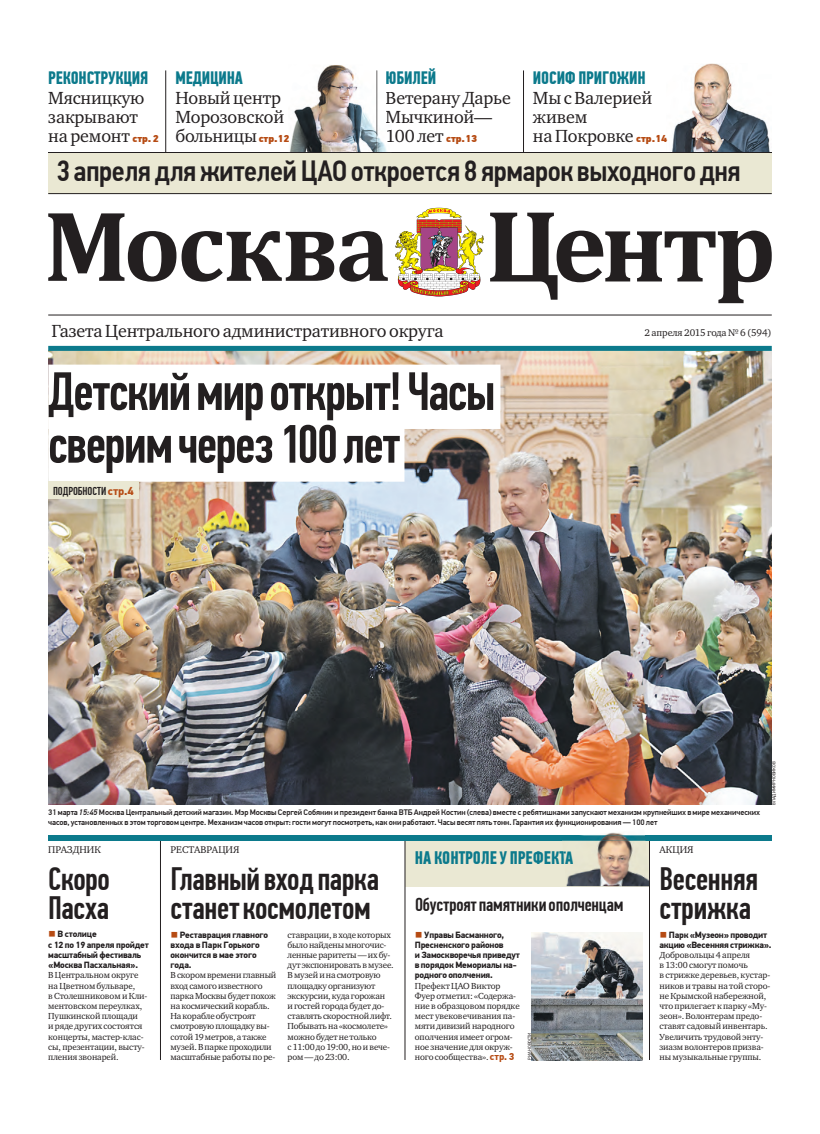
<style>
.page{position:relative;width:820px;height:1134px;background:#fff}
.page>*{position:absolute;margin:0;border:0;box-sizing:border-box;transform-origin:0 0}
.t1{font:500 54.1px/52.7px "PF Din Text Comp Pro";letter-spacing:-.025em;color:#231f20}
.t2{font:500 32.4px/28.2px "PF Din Text Comp Pro";letter-spacing:-.01em;color:#231f20}
.t3{font:500 29.3px "PF Din Text Cond Pro";letter-spacing:-.015em;color:#231f20}
.t4{font:500 18.8px "PF Din Text Comp Pro";letter-spacing:-.01em;color:#231f20}
.t5{font:700 18.2px "PF Din Text Comp Pro";color:#0c7a8c}
.t6{font:18px/19px "Charter ITC";letter-spacing:-.01em;color:#231f20}
.t7{font:700 18px "PF Din Text Comp Pro";letter-spacing:-.01em;color:#0c7a8c}
.t8{font:500 11.5px "PF Din Text Comp Pro";letter-spacing:-.005em;color:#231f20}
.t9{font:10px "Charter ITC";color:#231f20}
.t10{font:900 10px "PF Din Text Pro";color:#b64b13}
.t11{font:9px/10.2px "Charter ITC";letter-spacing:-.01em;color:#231f20}
.t12{font:700 9px/10.2px "PF Din Text Pro";letter-spacing:-.02em;color:#231f20}
.t13{font:500 8px/10.2px "PF Din Text Pro";letter-spacing:-.01em;color:#231f20}
.t14{font:4.5px "PF Din Text Pro";color:#231f20}
.s1{font-family:"PF Din Text Pro";font-weight:900;font-size:10px;color:#b64b13}
.s2{color:#0d7a8c}
.s3{font-family:"Charter ITC";font-weight:400;font-size:18px;color:#231f20}
.s4{font-family:"PF Din Text Pro";font-weight:700;color:#b64b13}
.s5{font-style:italic}
.s6{font-family:"PF Din Text Cond Pro X Black";font-weight:400;color:#b64b13}
.s7{font-family:"PF Din Text Pro";font-weight:700;font-size:10px;color:#b64b13}
</style>
<div class="page">
<img style="left:672px;top:63px;width:98px;height:89px">
<hr style="left:165px;top:70px;width:1px;height:82px;background:#231f20">
<hr style="left:523px;top:70px;width:1px;height:82px;background:#231f20">
<img style="left:48px;top:351px;width:723px;height:454px">
<div style="left:48px;top:346px;width:723px;height:5px;background:#0c7a8c"></div>
<div style="left:48px;top:365px;width:452px;height:64px;background:#fff"></div>
<div style="left:48px;top:417px;width:356px;height:65px;background:#fff"></div>
<div style="left:48px;top:482px;width:91px;height:17px;background:#eae8d3"></div>
<div style="left:48px;top:152px;width:723px;height:41px;background:#eae8d3"></div>
<hr style="left:48px;top:152px;width:723px;height:1px;background:#231f20">
<hr style="left:48px;top:193px;width:723px;height:1px;background:#231f20">
<hr style="left:48px;top:315px;width:723px;height:1px;background:#231f20">
<div style="left:404px;top:838px;width:245px;height:48px;background:#eae8d3"></div>
<hr style="left:649px;top:840px;width:1px;height:220px;background:#231f20">
<hr style="left:404px;top:841px;width:1px;height:219px;background:#231f20">
<hr style="left:160px;top:838px;width:1px;height:222px;background:#231f20">
<div style="left:48px;top:835px;width:723px;height:5px;background:#0c7a8c"></div>
<img style="left:531px;top:932px;width:111px;height:128px">
<img style="left:605px;top:832px;width:19px;height:3px">
<img style="left:561px;top:840px;width:88px;height:46px">
<img style="left:580px;top:835px;width:65px;height:5px">
<svg style="left:563px;top:851px;width:10px;height:13px"></svg>
<svg style="left:48px;top:213px;width:339px;height:69px"></svg>
<svg style="left:490px;top:213px;width:281px;height:90px"></svg>
<img style="left:395px;top:208px;width:88px;height:88px">
<img style="left:289px;top:65px;width:98px;height:87px">
<img style="left:376px;top:70px;width:1px;height:82px">
<img style="left:386px;top:68px;width:1px;height:16px">
<img style="left:386px;top:92px;width:1px;height:16px">
<img style="left:386px;top:110px;width:1px;height:14px">
<h3 class="t7" style="left:48px;top:70px;width:101px">РЕКОНСТРУКЦИЯ</h3>
<h3 class="t6" style="left:48px;top:90px;width:112px">Мясницкую закрывают на ремонт <span class="s1">стр. 2</span></h3>
<h3 class="t7" style="left:385px;top:70px;width:52px"><span class="s2">Ю</span>БИЛЕЙ</h3>
<h3 class="t6" style="left:385px;top:90px;width:127px">Ветерану Дарье<br>Мычкиной—</h3>
<p class="t10" style="left:395px;top:135px;width:84px"><span class="s3">00 лет</span> стр.13</p>
<h3 class="t7" style="left:175px;top:70px;width:69px">МЕДИЦИНА</h3>
<h3 class="t6" style="left:175px;top:90px;width:110px">Новый центр<br>Морозовской больницы <span class="s1">стр.1</span></h3>
<p class="t10" style="left:283px;top:135px;width:8px">2</p>
<h3 class="t6" style="left:385px;top:128px;width:12px">1</h3>
<h3 class="t7" style="left:532px;top:70px;width:114px">ИОСИФПРИГОЖИН</h3>
<h3 class="t6" style="left:532px;top:90px;width:136px">Мы с Валерией живем<br>на Покровке <span class="s1">стр.14</span></h3>
<h3 class="t3" style="left:56px;top:159px;width:685px">3 апрелядляжителейЦАОоткроется 8 ярмарок выходногодня</h3>
<h3 class="t6" style="left:51px;top:323px;width:393px">Газета Центрального административного округа</h3>
<p class="t9" style="left:644px;top:328px;width:128px">2 апреля 2015 года № 6 (594)</p>
<h1 class="t1" style="left:48px;top:370px;width:449px">Детскиймироткрыт! Часы сверимчерез 100 лет</h1>
<p class="t8" style="left:53px;top:486px;width:82px">ПОДРОБНОСТИ<span class="s4">cтр.4</span></p>
<p class="t13" style="left:48px;top:808px;width:713px">31 марта <span class="s5">15:45</span> Москва Центральный детский магазин. Мэр Москвы Сергей Собянин и президент банка ВТБ Андрей Костин (слева) вместе с ребятишками запускают механизм крупнейших в мире механических часов, установленных в этом торговом центре. Механизм часов открыт: гости могут посмотреть, как они работают. Часы весят пять тонн. Гарантия их функционирования — 100 лет</p>
<p class="t9" style="left:48px;top:846px;width:54px">ПРАЗДНИК</p>
<p class="t9" style="left:170px;top:846px;width:70px">РЕСТАВРАЦИЯ</p>
<p class="t9" style="left:659px;top:846px;width:36px">АКЦИЯ</p>
<h3 class="t5" style="left:414px;top:851px;width:160px">НА КОНТРОЛЕ У ПРЕФЕК<span class="s2">ТА</span></h3>
<h2 class="t2" style="left:659px;top:868px;width:100px">Весенняя стрижка</h2>
<h2 class="t2" style="left:48px;top:868px;width:63px">Скоро<br>Пасха</h2>
<h2 class="t2" style="left:170px;top:868px;width:210px">Главный входпарка станеткосмолетом</h2>
<h3 class="t4" style="left:415px;top:897px;width:210px">Обустроят памятники ополченцам</h3>
<p class="t14" style="left:771px;top:805px;width:45px;rotate:-90deg">ВЛАДИМИРНОВИКОВ</p>
<p class="t12" style="left:48px;top:930px;width:102px"><span class="s6">■</span> В столице<br>с 12 по 19 апреля пройдет масштабный фестиваль «Москва Пасхальная».</p>
<p class="t11" style="left:48px;top:971px;width:101px">В Центральном округе на Цветном бульваре,<br>в Столешниковом и Кли&shy;ментовском переулках,<br>Пушкинской площади<br>и ряде других состоятся концерты, мастер-клас&shy;сы, презентации, высту&shy;пления звонарей.</p>
<p class="t12" style="left:170px;top:930px;width:99px"><span class="s6">■</span> Реставрация главного входа в Парк Горького окончится в мае этого года.</p>
<p class="t11" style="left:170px;top:971px;width:107px">В скором времени главный вход самого известного парка Москвы будет похож на космический корабль.<br>На корабле обустроят смотровую площадку вы&shy;сотой 19 метров, а также музей. В парке проходили масштабные работы по ре-</p>
<p class="t11" style="left:287px;top:930px;width:108px">ставрации, в ходе которых было найдены многочис&shy;ленные раритеты — их бу&shy;дут экспонировать в музее.<br>В музей и на смотровую площадку организуют экскурсии, куда горожан<br>и гостей города будет до&shy;ставлять скоростной лифт.<br>Побывать на «космолете» можно будет не только<br>с 11:00 до 19:00, но и вече&shy;ром — до 23:00.</p>
<p class="t12" style="left:414px;top:930px;width:107px"><span class="s6">■</span> Управы Басманного,<br>Пресненского районов<br>и Замоскворечья приведут в порядок Мемориалы на&shy;родного ополчения.</p>
<p class="t11" style="left:414px;top:981px;width:106px">Префект ЦАО Виктор<br>Фуер отметил: «Содержа&shy;ние в образцовом порядке мест увековечивания па&shy;мяти дивизий народного ополчения имеет огром&shy;ное значение для окруж&shy;ного сообщества». <span class="s7">cтр. 3</span></p>
<p class="t14" style="left:527px;top:1060px;width:29px;rotate:-90deg">РИАНОВОСТИ</p>
<p class="t12" style="left:659px;top:930px;width:113px"><span class="s6">■</span> Парк «Музеон» проводит акцию «Весенняя стрижка».</p>
<p class="t11" style="left:659px;top:950px;width:112px">Добровольцы 4 апреля<br>в 13:00 смогут помочь<br>в стрижке деревьев, кустар&shy;ников и травы на той сторо&shy;не Крымской набережной, что прилегает к парку «Му&shy;зеон». Волонтерам предо&shy;ставят садовый инвентарь.<br>Увеличить трудовой энту&shy;зиазм волонтеров призва&shy;ны музыкальные группы.</p>
</div>
